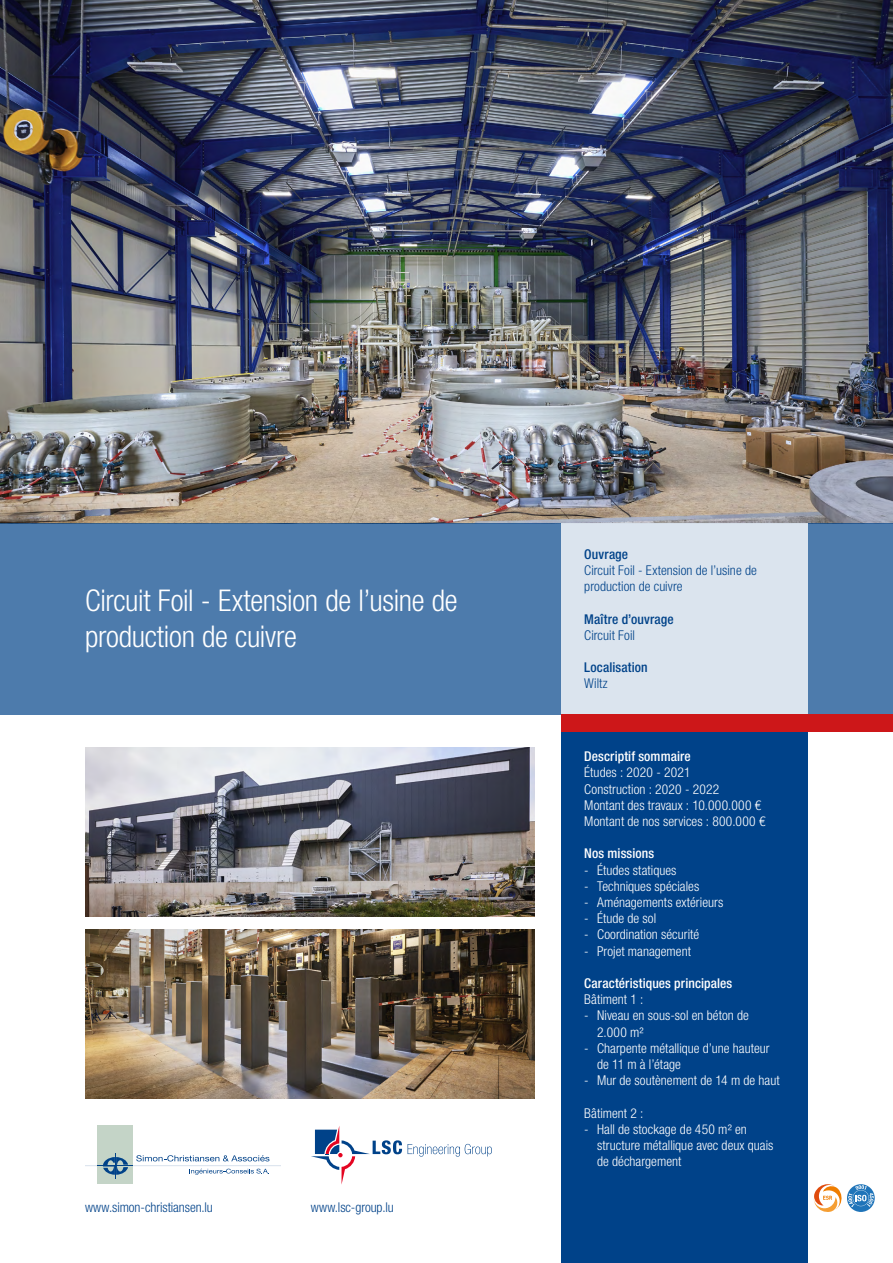
<style>
.page{position:relative;width:893px;height:1263px;background:#fff}
.page>*{position:absolute;margin:0;border:0;box-sizing:border-box;transform-origin:0 0}
.t1{font:300 condensed 30px/36px "Helvetica Neue LT Pro";letter-spacing:-.01em;color:#fff}
.t2{font:300 condensed 13.5px/16.2px "Helvetica Neue LT Pro";letter-spacing:.005em;color:#fff}
.t3{font:300 condensed 13.5px/16.2px "Helvetica Neue LT Pro";color:#004289}
.t4{font:500 condensed 13.5px "Helvetica Neue LT Pro";letter-spacing:.01em;color:#fff}
.t5{font:500 condensed 13.5px "Helvetica Neue LT Pro";letter-spacing:.01em;color:#004289}
</style>
<div class="page">
<div style="left:561px;top:731px;width:247px;height:532px;background:#004289"></div>
<svg style="left:134px;top:1155px;width:147px;height:20px"></svg>
<div style="left:98px;top:1125px;width:35px;height:59px;background:#c4d4c7"></div>
<svg style="left:85px;top:1153px;width:43px;height:25px"></svg>
<hr style="left:98px;top:1166px;width:35px;height:1px;background:#004289">
<svg style="left:311px;top:1126px;width:91px;height:59px"></svg>
<svg style="left:408px;top:1144px;width:84px;height:13px"></svg>
<svg style="left:814px;top:1184px;width:60px;height:28px"></svg>
<img style="left:0;top:0;width:893px;height:523px">
<div style="left:0;top:523px;width:893px;height:191px;background:#4d7bac"></div>
<div style="left:561px;top:523px;width:247px;height:191px;background:#dbe4ee"></div>
<div style="left:561px;top:714px;width:332px;height:17px;background:#cd1719"></div>
<img style="left:85px;top:929px;width:449px;height:169px">
<img style="left:85px;top:747px;width:449px;height:170px">
<p class="t1" style="left:85px;top:583px;width:374px">Circuit Foil - Extension de l’usine de production de cuivre</p>
<p class="t3" style="left:85px;top:1199px;width:129px">www.simon-christiansen.lu</p>
<p class="t3" style="left:311px;top:1199px;width:84px">www.lsc-group.lu</p>
<p class="t5" style="left:584px;top:546px;width:45px">Ouvrage</p>
<p class="t3" style="left:584px;top:562px;width:174px">Circuit Foil - Extension de l’usine de production de cuivre</p>
<p class="t5" style="left:584px;top:611px;width:91px">Maître d’ouvrage</p>
<p class="t3" style="left:584px;top:627px;width:52px">Circuit Foil</p>
<p class="t5" style="left:584px;top:659px;width:65px">Localisation</p>
<p class="t3" style="left:584px;top:675px;width:25px">Wiltz</p>
<p class="t4" style="left:584px;top:748px;width:108px">Descriptif sommaire</p>
<p class="t2" style="left:584px;top:764px;width:108px">Études : 2020 - 2021</p>
<p class="t2" style="left:584px;top:780px;width:137px">Construction : 2020 - 2022</p>
<p class="t2" style="left:584px;top:797px;width:178px">Montant des travaux : 10.000.000 €</p>
<p class="t2" style="left:584px;top:813px;width:183px">Montant de nos services : 800.000 €</p>
<p class="t4" style="left:584px;top:845px;width:72px">Nos missions</p>
<p class="t2" style="left:584px;top:861px;width:94px">- Études statiques</p>
<p class="t2" style="left:584px;top:878px;width:117px">- Techniques spéciales</p>
<p class="t2" style="left:584px;top:894px;width:141px">- Aménagements extérieurs</p>
<p class="t2" style="left:584px;top:910px;width:73px">- Étude de sol</p>
<p class="t2" style="left:584px;top:926px;width:116px">- Coordination sécurité</p>
<p class="t2" style="left:584px;top:942px;width:108px">- Projet management</p>
<p class="t4" style="left:584px;top:975px;width:150px">Caractéristiques principales</p>
<p class="t2" style="left:584px;top:991px;width:61px">Bâtiment 1 :</p>
<p class="t2" style="left:597px;top:1007px;width:153px;text-indent:-13px">- Niveau en sous-sol en béton de<br>2.000 m²</p>
<p class="t2" style="left:597px;top:1040px;width:174px;text-indent:-13px">- Charpente métallique d’une hauteur de 11 m à l’étage</p>
<p class="t2" style="left:584px;top:1072px;width:197px">- Mur de soutènement de 14 m de haut</p>
<p class="t2" style="left:584px;top:1104px;width:61px">Bâtiment 2 :</p>
<p class="t2" style="left:597px;top:1121px;width:178px;text-indent:-13px">- Hall de stockage de 450 m² en structure métallique avec deux quais de déchargement</p>
</div>
